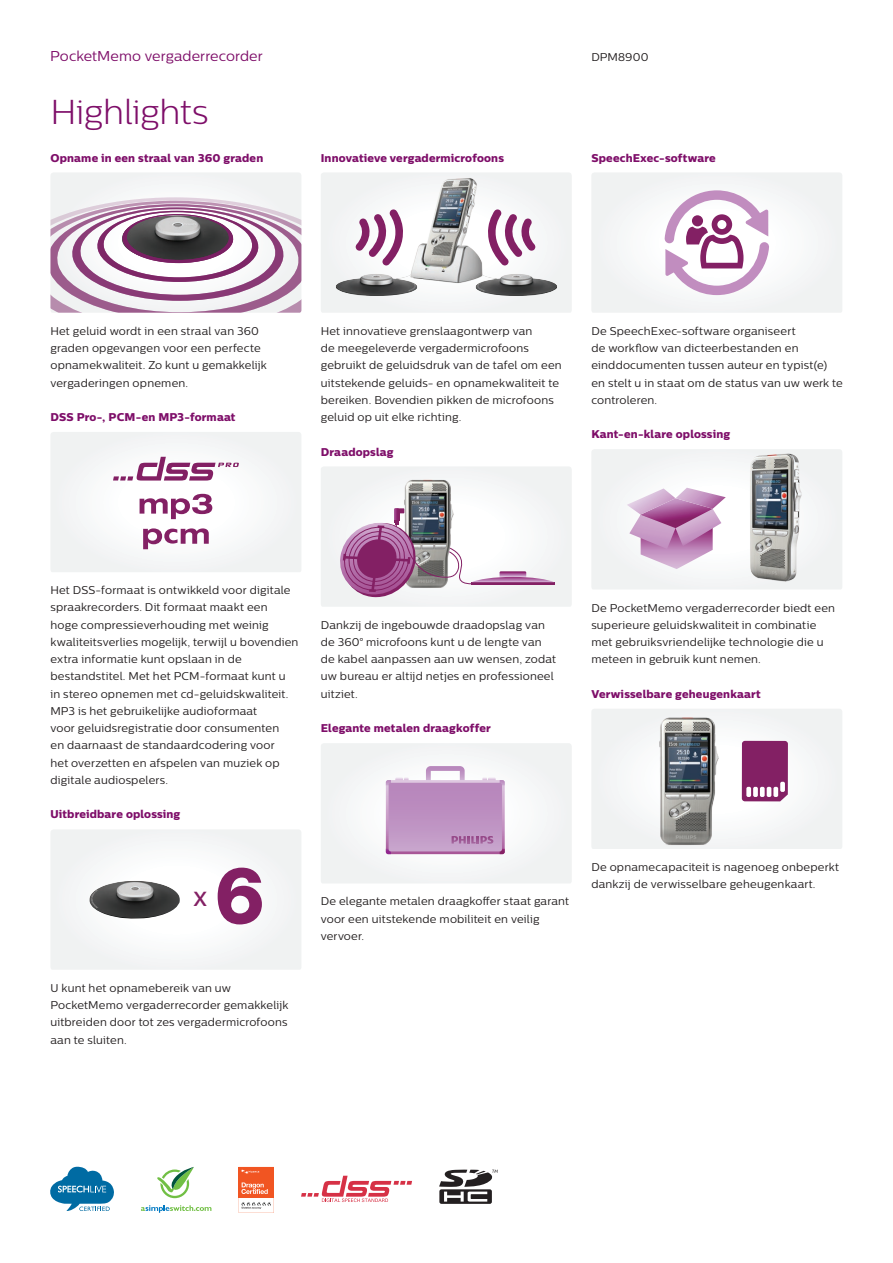
<style>
.page{position:relative;width:893px;height:1263px;background:#fff}
.page>*{position:absolute;margin:0;border:0;box-sizing:border-box;transform-origin:0 0}
.t1{font:300 34.5px "Centrale Sans";letter-spacing:-.01em;color:#7e0e69}
.t2{font:29.55px "Myriad Hebrew";color:#832064}
.t3{font:14.25px "Centrale Sans";letter-spacing:.005em;color:#7e0e69}
.t4{font:11.25px/17.2px "Centrale Sans";letter-spacing:.015em;color:#231f20}
.t5{font:11.25px "Centrale Sans X Bold";letter-spacing:.015em;color:#7e0e69}
</style>
<div class="page">
<svg style="left:50px;top:173px;width:251px;height:140px"></svg>
<svg style="left:51px;top:432px;width:250px;height:140px"></svg>
<svg style="left:51px;top:830px;width:250px;height:140px"></svg>
<svg style="left:321px;top:173px;width:251px;height:140px"></svg>
<img style="left:498px;top:264px;width:59px;height:33px">
<img style="left:336px;top:264px;width:55px;height:33px">
<img style="left:391px;top:177px;width:107px;height:131px">
<svg style="left:321px;top:467px;width:251px;height:140px"></svg>
<svg style="left:321px;top:743px;width:251px;height:140px"></svg>
<svg style="left:592px;top:173px;width:250px;height:140px"></svg>
<svg style="left:592px;top:449px;width:250px;height:140px"></svg>
<img style="left:733px;top:452px;width:83px;height:137px">
<svg style="left:592px;top:709px;width:250px;height:140px"></svg>
<div style="left:746px;top:787px;width:5px;height:10px;background:#fff;border-radius:2px"></div>
<div style="left:753px;top:787px;width:5px;height:10px;background:#fff;border-radius:2px"></div>
<div style="left:760px;top:787px;width:5px;height:10px;background:#fff;border-radius:2px"></div>
<hr style="left:767px;top:787px;width:4px;height:10px;background:#fff;border-radius:2px">
<div style="left:773px;top:787px;width:5px;height:10px;background:#fff;border-radius:2px"></div>
<div style="left:780px;top:782px;width:5px;height:10px;background:#fff;border-radius:2px"></div>
<img style="left:646px;top:713px;width:84px;height:136px">
<svg style="left:439px;top:1169px;width:59px;height:35px"></svg>
<svg style="left:50px;top:1167px;width:64px;height:44px"></svg>
<svg style="left:141px;top:1205px;width:70px;height:8px"></svg>
<svg style="left:157px;top:1167px;width:37px;height:31px"></svg>
<svg style="left:301px;top:1176px;width:111px;height:26px"></svg>
<svg style="left:239px;top:1167px;width:35px;height:46px"></svg>
<p class="t3" style="left:50px;top:48px;width:214px">PocketMemo vergaderrecorder</p>
<h1 class="t1" style="left:50px;top:92px;width:159px">Highlights</h1>
<p class="t5" style="left:50px;top:151px;width:214px">Opname in een straal van 360 graden</p>
<p class="t5" style="left:321px;top:151px;width:185px">Innovatieve vergadermicrofoons</p>
<p class="t4" style="left:591px;top:48px;width:59px">DPM8900</p>
<p class="t5" style="left:591px;top:151px;width:126px">SpeechExec-software</p>
<p class="t4" style="left:50px;top:322px;width:218px">Het geluid wordt in een straal van 360 graden opgevangen voor een perfecte opnamekwaliteit. Zo kunt u gemakkelijk vergaderingen opnemen.</p>
<p class="t5" style="left:50px;top:410px;width:187px">DSS Pro-, PCM-en MP3-formaat</p>
<p class="t4" style="left:321px;top:322px;width:242px">Het innovatieve grenslaagontwerp van<br>de meegeleverde vergadermicrofoons gebruikt de geluidsdruk van de tafel om een uitstekende geluids- en opnamekwaliteit te bereiken. Bovendien pikken de microfoons geluid op uit elke richting.</p>
<p class="t5" style="left:321px;top:444px;width:74px">Draadopslag</p>
<p class="t4" style="left:591px;top:322px;width:253px">De SpeechExec-software organiseert<br>de workflow van dicteerbestanden en einddocumenten tussen auteur en typist(e) en stelt u in staat om de status van uw werk te controleren.</p>
<p class="t5" style="left:591px;top:427px;width:140px">Kant-en-klare oplossing</p>
<p class="t4" style="left:50px;top:581px;width:250px">Het DSS-formaat is ontwikkeld voor digitale spraakrecorders. Dit formaat maakt een<br>hoge compressieverhouding met weinig kwaliteitsverlies mogelijk, terwijl u bovendien extra informatie kunt opslaan in de bestandstitel. Met het PCM-formaat kunt u<br>in stereo opnemen met cd-geluidskwaliteit.<br>MP3 is het gebruikelijke audioformaat<br>voor geluidsregistratie door consumenten<br>en daarnaast de standaardcodering voor<br>het overzetten en afspelen van muziek op digitale audiospelers.</p>
<p class="t5" style="left:50px;top:807px;width:131px">Uitbreidbare oplossing</p>
<h2 class="t2" style="left:194px;top:879px;width:15px">x</h2>
<p class="t4" style="left:50px;top:979px;width:239px">U kunt het opnamebereik van uw PocketMemo vergaderrecorder gemakkelijk uitbreiden door tot zes vergadermicrofoons aan te sluiten.</p>
<p class="t4" style="left:321px;top:616px;width:237px">Dankzij de ingebouwde draadopslag van de 360° microfoons kunt u de lengte van de kabel aanpassen aan uw wensen, zodat uw bureau er altijd netjes en professioneel uitziet.</p>
<p class="t5" style="left:321px;top:721px;width:172px">Elegante metalen draagkoffer</p>
<p class="t4" style="left:591px;top:599px;width:245px">De PocketMemo vergaderrecorder biedt een superieure geluidskwaliteit in combinatie met gebruiksvriendelijke technologie die u meteen in gebruik kunt nemen.</p>
<p class="t5" style="left:591px;top:687px;width:171px">Verwisselbare geheugenkaart</p>
<p class="t4" style="left:321px;top:893px;width:250px">De elegante metalen draagkoffer staat garant voor een uitstekende mobiliteit en veilig vervoer.</p>
<p class="t4" style="left:591px;top:858px;width:249px">De opnamecapaciteit is nagenoeg onbeperkt dankzij de verwisselbare geheugenkaart.</p>
</div>
